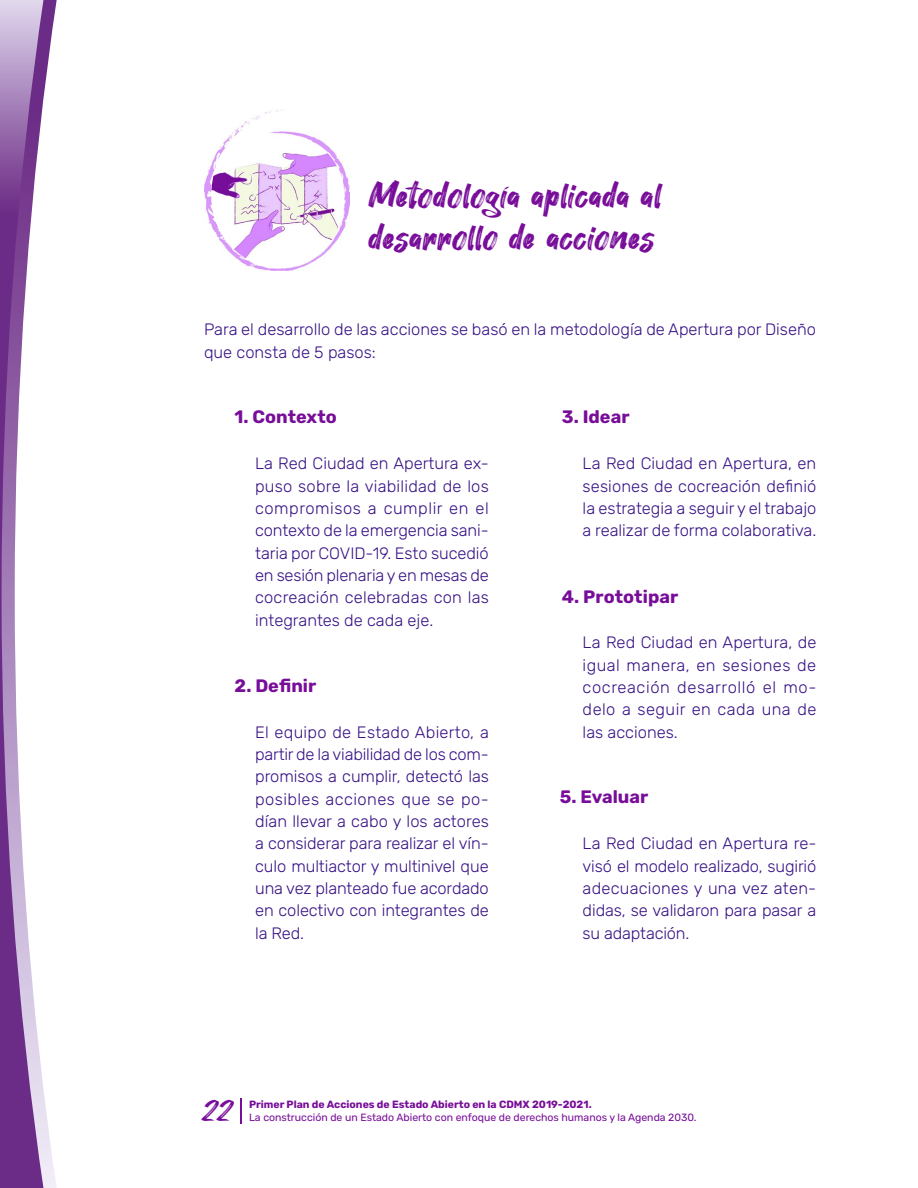
<style>
.page{position:relative;width:918px;height:1188px;background:#fff}
.page>*{position:absolute;margin:0;border:0;box-sizing:border-box;transform-origin:0 0}
.t1{font:37.5px/42px "Hey August";letter-spacing:.01em;color:#780d99}
.t2{font:33px "Hey August";color:#780d99}
.t3{font:700 18px "Rubik";color:#780d99}
.t4{font:300 16.5px/22.4px "Rubik";color:#381285;text-align:justify}
.t5{font:10.5px "Rubik";color:#780d99}
.t6{font:700 10.5px "Rubik";color:#780d99}
</style>
<div class="page">
<img style="left:204px;top:110px;width:145px;height:161px">
<svg style="left:44px;top:0;width:13px;height:1188px"></svg>
<svg style="left:0;top:0;width:44px;height:1188px"></svg>
<svg style="left:240px;top:1098px;width:1px;height:26px"></svg>
<img style="left:211px;top:140px;width:133px;height:129px">
<h1 class="t1" style="left:369px;top:175px;width:294px">Metodología aplicada al desarrollo de acciones</h1>
<p class="t4" style="left:204px;top:319px;width:613px">Para el desarrollo de las acciones se basó en la metodología de Apertura por Diseño que consta de 5 pasos:</p>
<p class="t3" style="left:234px;top:407px;width:104px">1. Contexto</p>
<p class="t3" style="left:562px;top:407px;width:69px">3. Idear</p>
<p class="t4" style="left:255px;top:453px;width:235px">La Red Ciudad en Apertura ex&shy;puso sobre la viabilidad de los compromisos a cumplir en el contexto de la emergencia sani&shy;taria por COVID-19. Esto sucedió en sesión plenaria y en mesas de cocreación celebradas con las integrantes de cada eje.</p>
<p class="t3" style="left:234px;top:675px;width:83px">2. Definir</p>
<p class="t4" style="left:255px;top:721px;width:235px">El equipo de Estado Abierto, a partir de la viabilidad de los com&shy;promisos a cumplir, detectó las posibles acciones que se po&shy;dían llevar a cabo y los actores a considerar para realizar el vín&shy;culo multiactor y multinivel que una vez planteado fue acordado en colectivo con integrantes de la Red.</p>
<p class="t4" style="left:583px;top:453px;width:235px">La Red Ciudad en Apertura, en sesiones de cocreación definió la estrategia a seguir y el trabajo a realizar de forma colaborativa.</p>
<p class="t3" style="left:562px;top:587px;width:118px">4. Prototipar</p>
<p class="t4" style="left:583px;top:632px;width:235px">La Red Ciudad en Apertura, de igual manera, en sesiones de cocreación desarrolló el mo&shy;delo a seguir en cada una de las acciones.</p>
<p class="t3" style="left:560px;top:787px;width:90px">5. Evaluar</p>
<p class="t4" style="left:583px;top:833px;width:235px">La Red Ciudad en Apertura re&shy;visó el modelo realizado, sugirió adecuaciones y una vez aten&shy;didas, se validaron para pasar a su adaptación.</p>
<h2 class="t2" style="left:202px;top:1092px;width:32px">22</h2>
<p class="t6" style="left:249px;top:1098px;width:344px">Primer Plan de Acciones de Estado Abierto en la CDMX 2019-2021.</p>
<p class="t5" style="left:249px;top:1111px;width:449px">La construcción de un Estado Abierto con enfoque de derechos humanos y la Agenda 2030.</p>
</div>
